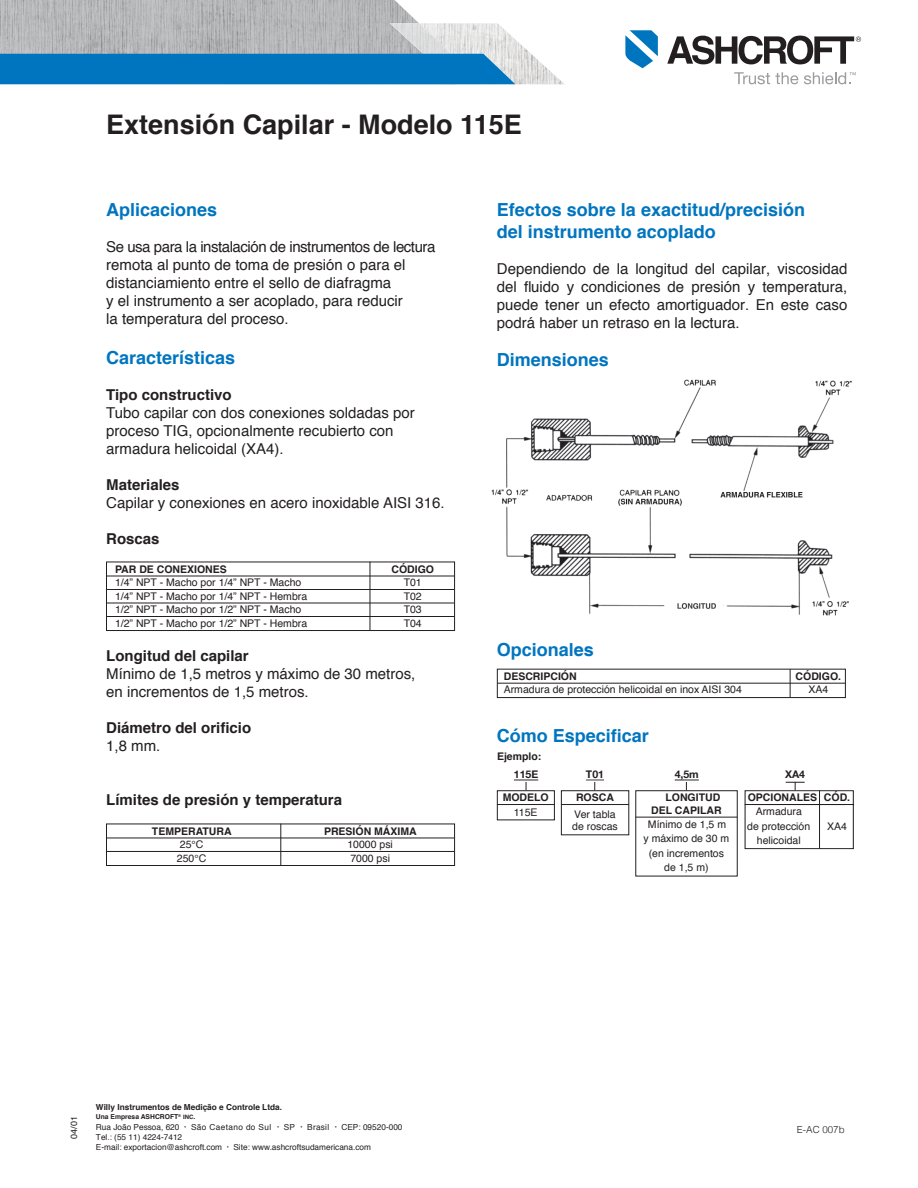
<style>
.page{position:relative;width:918px;height:1188px;background:#fff}
.page>*{position:absolute;margin:0;border:0;box-sizing:border-box;transform-origin:0 0}
.t1{font:700 27px "Helvetica";color:#231f20}
.t2{font:700 18px/21.6px "Helvetica";color:#0075bf}
.t3{font:15px/18px "Helvetica";color:#231f20}
.t4{font:700 15px "Helvetica";color:#231f20}
.t5{font:10.5px/14.2px "Helvetica";color:#231f20;text-align:center}
.t6{font:700 10.5px/12.6px "Helvetica";color:#231f20;text-align:right}
.t7{font:700 10.5px "Helvetica 75";color:#231f20}
.t8{font:300 9.75px "Helvetica";color:#231f20}
.t9{font:9px "Helvetica";color:#231f20}
.t10{font:8.25px/9.9px "Helvetica";color:#231f20}
.t11{font:700 8.25px "Helvetica";color:#231f20}
.t12{font:700 6.75px "Helvetica";color:#231f20}
.s1{font-size:6px}
</style>
<div class="page">
<hr style="left:107px;top:576px;width:347px;height:1px;background:#231f20">
<hr style="left:107px;top:589px;width:347px;height:1px;background:#231f20">
<hr style="left:107px;top:603px;width:347px;height:1px;background:#231f20">
<hr style="left:107px;top:616px;width:347px;height:1px;background:#231f20">
<div style="left:106px;top:562px;width:349px;height:69px;border:1px solid #231f20"></div>
<hr style="left:370px;top:562px;width:1px;height:69px;background:#231f20">
<hr style="left:107px;top:838px;width:347px;height:1px;background:#231f20">
<hr style="left:107px;top:851px;width:347px;height:1px;background:#231f20">
<div style="left:106px;top:824px;width:349px;height:42px;border:1px solid #231f20"></div>
<hr style="left:280px;top:824px;width:1px;height:41px;background:#231f20">
<hr style="left:497px;top:683px;width:349px;height:1px;background:#231f20">
<div style="left:497px;top:669px;width:349px;height:29px;border:1px solid #231f20"></div>
<svg style="left:790px;top:669px;width:1px;height:28px"></svg>
<hr style="left:497px;top:804px;width:57px;height:1px;background:#231f20">
<div style="left:497px;top:790px;width:58px;height:30px;border:1px solid #231f20"></div>
<svg style="left:514px;top:780px;width:24px;height:10px"></svg>
<hr style="left:561px;top:804px;width:68px;height:1px;background:#231f20">
<div style="left:561px;top:790px;width:68px;height:45px;border:1px solid #231f20"></div>
<svg style="left:586px;top:780px;width:18px;height:10px"></svg>
<hr style="left:635px;top:817px;width:102px;height:1px;background:#231f20">
<div style="left:635px;top:790px;width:103px;height:86px;border:1px solid #231f20"></div>
<svg style="left:675px;top:780px;width:24px;height:10px"></svg>
<hr style="left:745px;top:804px;width:100px;height:1px;background:#231f20">
<div style="left:745px;top:790px;width:109px;height:59px;border:1px solid #231f20"></div>
<hr style="left:819px;top:790px;width:1px;height:59px;background:#231f20">
<svg style="left:786px;top:782px;width:19px;height:8px"></svg>
<img style="left:491px;top:379px;width:361px;height:237px">
<svg style="left:734px;top:72px;width:64px;height:12px"></svg>
<svg style="left:625px;top:30px;width:33px;height:38px"></svg>
<svg style="left:667px;top:36px;width:194px;height:28px"></svg>
<svg style="left:804px;top:72px;width:52px;height:12px"></svg>
<svg style="left:0;top:0;width:560px;height:84px;background:#86adc5"></svg>
<hr style="left:754px;top:804px;width:100px;height:1px;background:#231f20">
<h1 class="t1" style="left:106px;top:102px;width:417px">Extensión Capilar - Modelo 115E</h1>
<p class="t2" style="left:106px;top:199px;width:113px">Aplicaciones</p>
<p class="t3" style="left:106px;top:238px;width:331px">Se usa para la instalación de instrumentos de lectura remota al punto de toma de presión o para el distanciamiento entre el sello de diafragma<br>y el instrumento a ser acoplado, para reducir<br>la temperatura del proceso.</p>
<p class="t2" style="left:106px;top:347px;width:131px">Características</p>
<p class="t4" style="left:106px;top:383px;width:127px">Tipo constructivo</p>
<p class="t3" style="left:106px;top:404px;width:310px">Tubo capilar con dos conexiones soldadas por proceso TIG, opcionalmente recubierto con armadura helicoidal (XA4).</p>
<p class="t4" style="left:106px;top:473px;width:75px">Materiales</p>
<p class="t3" style="left:106px;top:494px;width:340px">Capilar y conexiones en acero inoxidable AISI 316.</p>
<p class="t4" style="left:106px;top:527px;width:55px">Roscas</p>
<p class="t6" style="left:115px;top:563px;width:113px">PAR DE CONEXIONES</p>
<p class="t6" style="left:391px;top:563px;width:44px">CÓDIGO</p>
<p class="t5" style="left:115px;top:576px;width:188px">1/4” NPT - Macho por 1/4” NPT - Macho</p>
<p class="t5" style="left:404px;top:576px;width:20px">T01</p>
<p class="t5" style="left:115px;top:589px;width:194px">1/4” NPT - Macho por 1/4” NPT - Hembra</p>
<p class="t5" style="left:404px;top:589px;width:20px">T02</p>
<p class="t5" style="left:115px;top:603px;width:188px">1/2” NPT - Macho por 1/2” NPT - Macho</p>
<p class="t5" style="left:404px;top:603px;width:20px">T03</p>
<p class="t5" style="left:115px;top:616px;width:194px">1/2” NPT - Macho por 1/2” NPT - Hembra</p>
<p class="t5" style="left:404px;top:616px;width:20px">T04</p>
<p class="t4" style="left:106px;top:644px;width:144px">Longitud del capilar</p>
<p class="t3" style="left:106px;top:665px;width:311px">Mínimo de 1,5 metros y máximo de 30 metros, en incrementos de 1,5 metros.</p>
<p class="t4" style="left:106px;top:716px;width:147px">Diámetro del orificio</p>
<p class="t3" style="left:106px;top:737px;width:56px">1,8 mm.</p>
<p class="t4" style="left:106px;top:788px;width:237px">Límites de presión y temperatura</p>
<p class="t6" style="left:152px;top:825px;width:81px">TEMPERATURA</p>
<p class="t6" style="left:324px;top:825px;width:94px">PRESIÓN MÁXIMA</p>
<p class="t5" style="left:180px;top:838px;width:25px">25°C</p>
<p class="t5" style="left:347px;top:838px;width:47px">10000 psi</p>
<p class="t5" style="left:177px;top:851px;width:31px">250°C</p>
<p class="t5" style="left:350px;top:851px;width:41px">7000 psi</p>
<p class="t2" style="left:497px;top:199px;width:310px">Efectos sobre la exactitud/precisión del instrumento acoplado</p>
<p class="t3" style="left:497px;top:260px;width:352px;text-align:justify">Dependiendo de la longitud del capilar, viscosidad del fluido y condiciones de presión y temperatura, puede tener un efecto amortiguador. En este caso podrá haber un retraso en la lectura.</p>
<p class="t2" style="left:497px;top:349px;width:114px">Dimensiones</p>
<p class="t2" style="left:497px;top:639px;width:99px">Opcionales</p>
<p class="t6" style="left:504px;top:670px;width:74px">DESCRIPCIÓN</p>
<p class="t6" style="left:796px;top:670px;width:47px">CÓDIGO.</p>
<p class="t5" style="left:504px;top:683px;width:240px">Armadura de protección helicoidal en inox AISI 304</p>
<p class="t5" style="left:808px;top:683px;width:21px">XA4</p>
<p class="t2" style="left:497px;top:725px;width:154px">Cómo Especificar</p>
<p class="t6" style="left:497px;top:750px;width:46px">Ejemplo:</p>
<p class="t7" style="left:514px;top:768px;width:26px">115E</p>
<p class="t6" style="left:503px;top:791px;width:48px">MODELO</p>
<p class="t5" style="left:514px;top:806px;width:25px">115E</p>
<p class="t7" style="left:586px;top:768px;width:20px">T01</p>
<p class="t6" style="left:576px;top:791px;width:39px">ROSCA</p>
<p class="t5" style="left:572px;top:809px;width:47px;line-height:12.3px;text-align:left">Ver tabla de roscas</p>
<p class="t7" style="left:675px;top:768px;width:26px">4,5m</p>
<p class="t6" style="left:651px;top:791px;width:72px">LONGITUD<br>DEL CAPILAR</p>
<p class="t5" style="left:644px;top:818px;width:87px">Mínimo de 1,5 m y máximo de 30 m (en incrementos de 1,5 m)</p>
<p class="t7" style="left:785px;top:768px;width:22px">XA4</p>
<p class="t6" style="left:748px;top:791px;width:104px">OPCIONALES CÓD.</p>
<p class="t5" style="left:747px;top:805px;width:65px">Armadura<br>de protección</p>
<p class="t5" style="left:827px;top:819px;width:21px">XA4</p>
<p class="t5" style="left:757px;top:833px;width:45px">helicoidal</p>
<p class="t9" style="left:67px;top:1139px;width:24px;rotate:-90deg">04/01</p>
<p class="t11" style="left:96px;top:1101px;width:188px">Willy Instrumentos de Medição e Controle Ltda.</p>
<p class="t12" style="left:96px;top:1111px;width:101px">Una Empresa ASHCROFT<sup>®</sup> <span class="s1">INC</span>.</p>
<p class="t10" style="left:96px;top:1123px;width:308px">Rua João Pessoa, 620 <span class="s1">•</span> São Caetano do Sul <span class="s1">•</span> SP <span class="s1">•</span> Brasil <span class="s1">•</span> CEP: 09520-000<br>Tel.: (55 11) 4224-7412<br>E-mail: exportacion@ashcroft.com <span class="s1">•</span> Site: www.ashcroftsudamericana.com</p>
<p class="t8" style="left:797px;top:1121px;width:49px">E-AC 007b</p>
</div>
